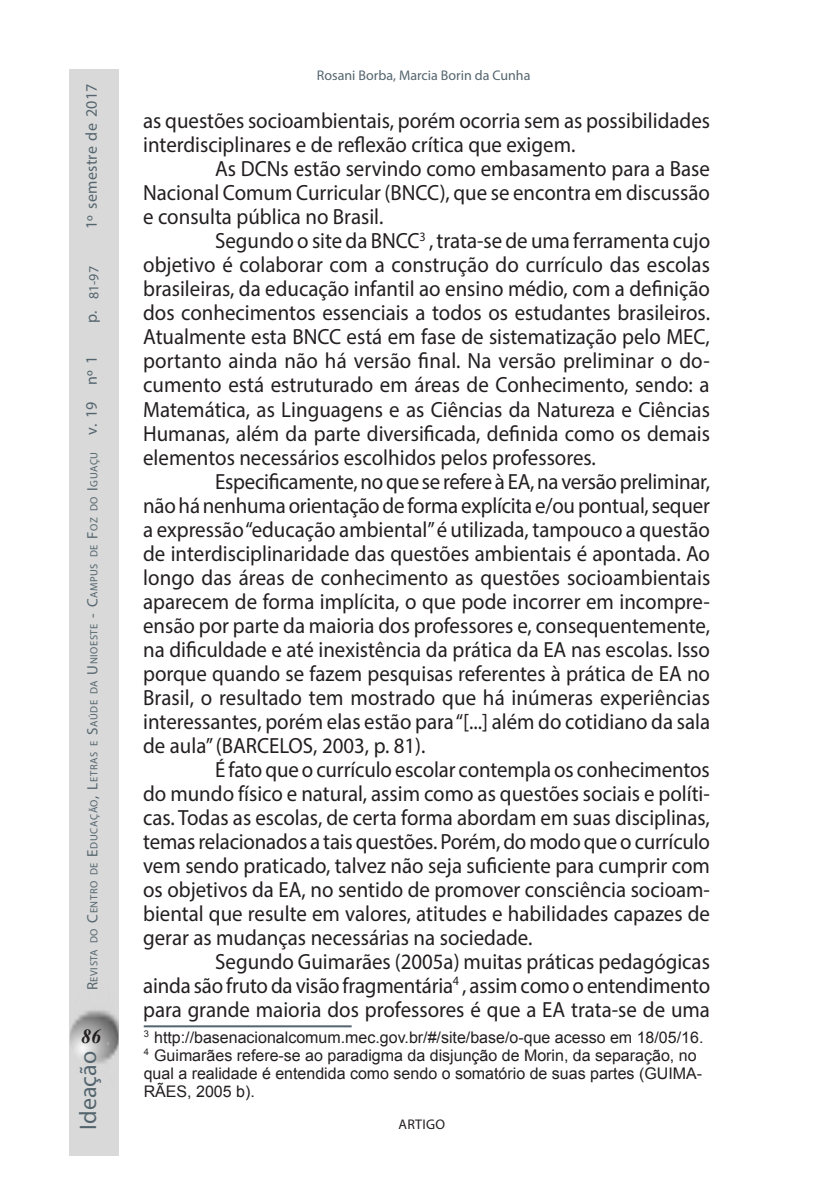
<style>
.page{position:relative;width:822px;height:1191px;background:#fff}
.page>*{position:absolute;margin:0;border:0;box-sizing:border-box;transform-origin:0 0}
.t1{font:24px "Myriad Pro";color:#54656e}
.A_D_TEXTO11{font:22px/24px "Myriad Pro";color:#231f20;text-align:justify;scale:.95 1}
.t2{font:italic 700 20px "Times New Roman";color:#231f20}
.t3{font:16px/18px "Arial";color:#231f20}
.t4{font:16px "Myriad Pro";letter-spacing:.02em;color:#54656e}
.A_B_AUTORES_interno{font:14px "Myriad Pro";color:#54656e}
.t5{font:14px "Myriad Pro";letter-spacing:.02em;color:#231f20}
.t6{font:10.4px "Myriad Pro";letter-spacing:.055em;color:#54656e}
.s1{font-size:15px}
</style>
<div class="page">
<div style="left:70px;top:70px;width:49px;height:1085px;background:#d9d9d9"></div>
<hr style="left:144px;top:1025px;width:208px;height:2px;background:#54656e">
<p class="t4" style="left:82px;top:229px;width:147px;rotate:-90deg">1º semestre de 2017</p>
<p class="A_B_AUTORES_interno" style="left:85px;top:299px;width:35px;rotate:-90deg">81-97</p>
<p class="t4" style="left:82px;top:323px;width:14px;rotate:-90deg">p.</p>
<p class="t4" style="left:82px;top:435px;width:80px;rotate:-90deg">v. 19 nº 1</p>
<p class="t6" style="left:88px;top:990px;width:540px;rotate:-90deg"><span class="s1">R</span>evista do <span class="s1">C</span>entro de <span class="s1">E</span>ducação<span class="s1">, L</span>etras e <span class="s1">S</span>aúde da <span class="s1">U</span> nioeste <span class="s1">- C</span>ampus de <span class="s1">F</span>oz do <span class="s1">I</span> guaçu</p>
<p class="t2" style="left:81px;top:1022px;width:21px">86</p>
<p class="t1" style="left:73px;top:1129px;width:80px;rotate:-90deg">Ideação</p>
<p class="A_B_AUTORES_interno" style="left:317px;top:67px;width:215px">Rosani Borba, Marcia Borin da Cunha</p>
<p class="A_D_TEXTO11" style="left:143px;top:109px;width:598px">as questões socioambientais, porém ocorria sem as possibilidades interdisciplinares e de reflexão crítica que exigem.</p>
<p class="A_D_TEXTO11" style="left:143px;top:157px;width:598px;text-indent:72px">As DCNs estão servindo como embasamento para a Base Nacional Comum Curricular (BNCC), que se encontra em discussão e consulta pública no Brasil.</p>
<p class="A_D_TEXTO11" style="left:143px;top:229px;width:598px;text-indent:72px">Segundo o site da BNCC<sup>3</sup> , trata-se de uma ferramenta cujo objetivo é colaborar com a construção do currículo das escolas brasileiras, da educação infantil ao ensino médio, com a definição dos conhecimentos essenciais a todos os estudantes brasileiros.<br>Atualmente esta BNCC está em fase de sistematização pelo MEC, portanto ainda não há versão final. Na versão preliminar o do&shy;cumento está estruturado em áreas de Conhecimento, sendo: a Matemática, as Linguagens e as Ciências da Natureza e Ciências Humanas, além da parte diversificada, definida como os demais elementos necessários escolhidos pelos professores.</p>
<p class="A_D_TEXTO11" style="left:143px;top:469px;width:599px;text-indent:72px">Especificamente, no que se refere à EA, na versão preliminar, não há nenhuma orientação de forma explícita e/ou pontual, sequer a expressão “educação ambiental” é utilizada, tampouco a questão de interdisciplinaridade das questões ambientais é apontada. Ao longo das áreas de conhecimento as questões socioambientais aparecem de forma implícita, o que pode incorrer em incompre&shy;ensão por parte da maioria dos professores e, consequentemente, na dificuldade e até inexistência da prática da EA nas escolas. Isso porque quando se fazem pesquisas referentes à prática de EA no Brasil, o resultado tem mostrado que há inúmeras experiências interessantes, porém elas estão para “[...] além do cotidiano da sala de aula” (BARCELOS, 2003, p. 81).</p>
<p class="A_D_TEXTO11" style="left:143px;top:757px;width:598px;text-indent:72px">É fato que o currículo escolar contempla os conhecimentos do mundo físico e natural, assim como as questões sociais e políti&shy;cas. Todas as escolas, de certa forma abordam em suas disciplinas, temas relacionados a tais questões. Porém, do modo que o currículo vem sendo praticado, talvez não seja suficiente para cumprir com os objetivos da EA, no sentido de promover consciência socioam&shy;biental que resulte em valores, atitudes e habilidades capazes de gerar as mudanças necessárias na sociedade.</p>
<p class="A_D_TEXTO11" style="left:143px;top:949px;width:598px;text-indent:72px">Segundo Guimarães (2005a) muitas práticas pedagógicas ainda são fruto da visão fragmentária<sup>4</sup> , assim como o entendimento para grande maioria dos professores é que a EA trata-se de uma</p>
<p class="t3" style="left:144px;top:1028px;width:561px"><sup>3</sup> http://basenacionalcomum.mec.gov.br/#/site/base/o-que acesso em 18/05/16.</p>
<p class="t3" style="left:144px;top:1046px;width:560px"><sup>4</sup> Guimarães refere-se ao paradigma da disjunção de Morin, da separação, no qual a realidade é entendida como sendo o somatório de suas partes (GUIMA-<br>RÃES, 2005 b).</p>
<p class="t5" style="left:398px;top:1115px;width:48px">ARTIGO</p>
</div>
